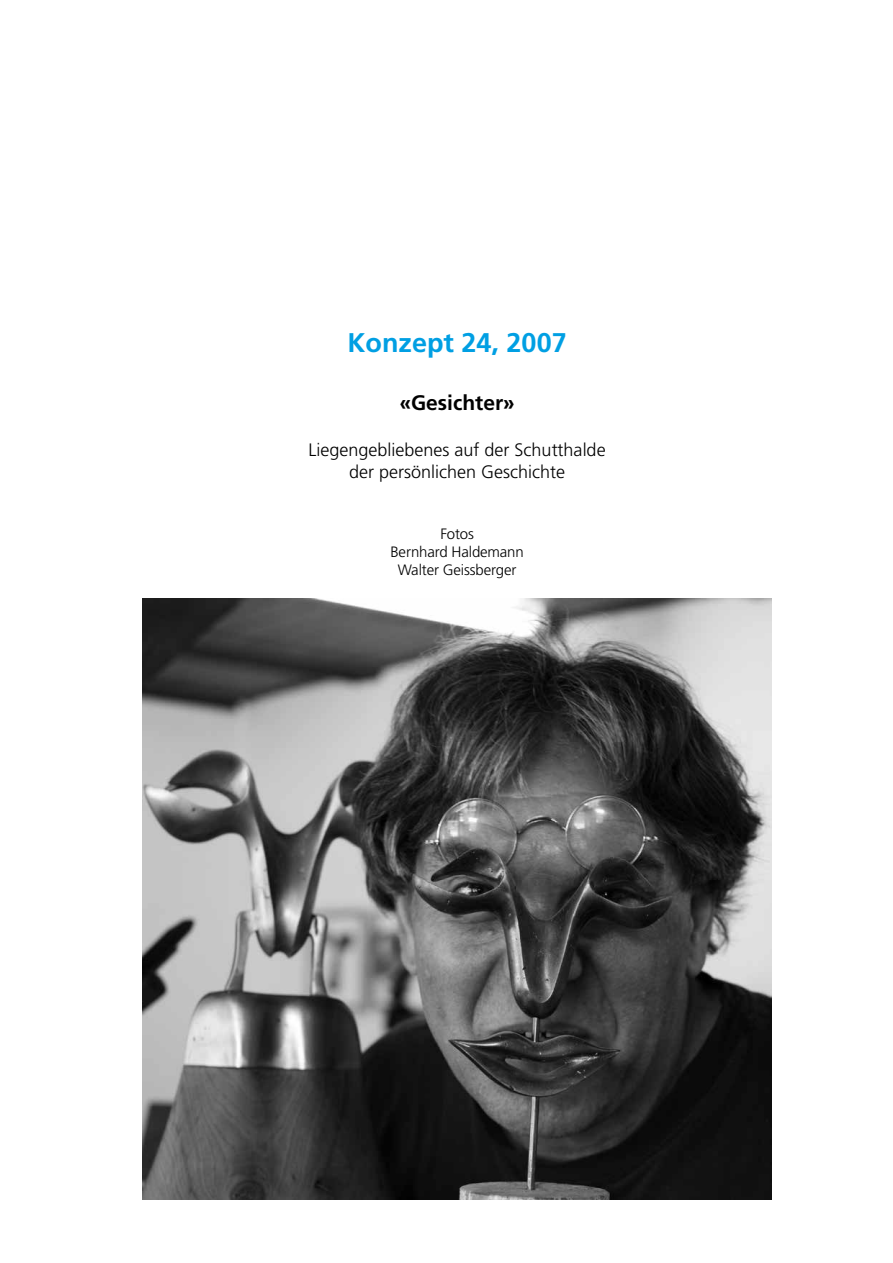
<style>
.page{position:relative;width:893px;height:1263px;background:#fff}
.page>*{position:absolute;margin:0;border:0;box-sizing:border-box;transform-origin:0 0}
.t1{font:700 27px "Frutiger LT";color:#009fe3}
.t2{font:700 21px "Frutiger LT";color:#000}
.t3{font:300 18px/21.6px "Frutiger LT";color:#000;text-align:center}
.t4{font:300 15px/18px "Frutiger LT";letter-spacing:-.01em;color:#000;text-align:center}
</style>
<div class="page">
<img style="left:142px;top:598px;width:630px;height:601px">
<h1 class="t1" style="left:348px;top:327px;width:221px">Konzept 24, 2007</h1>
<p class="t2" style="left:399px;top:390px;width:117px">«Gesichter»</p>
<p class="t3" style="left:309px;top:440px;width:299px">Liegengebliebenes auf der Schutthalde der persönlichen Geschichte</p>
<p class="t4" style="left:390px;top:525px;width:135px">Fotos<br>Bernhard Haldemann<br>Walter Geissberger</p>
</div>
